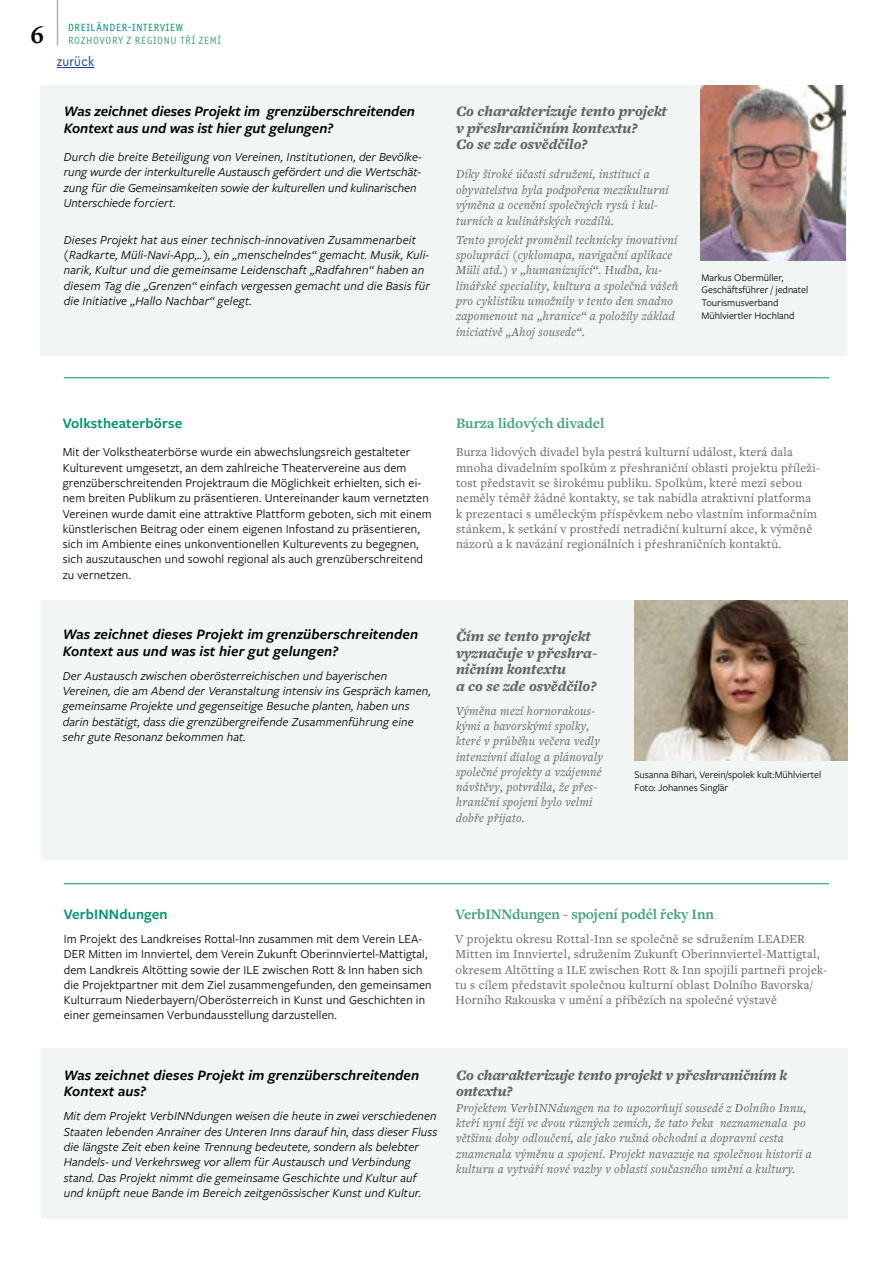
<style>
.page{position:relative;width:893px;height:1263px;background:#fff}
.page>*{position:absolute;margin:0;border:0;box-sizing:border-box;transform-origin:0 0}
.t1{font:700 25.5px "Freight Text Pro";color:#000}
.t2{font:italic 600 15px/16.5px "Freight Sans Pro";letter-spacing:.01em;color:#000}
.t3{font:italic 900 15px/16.5px "Freight Text Pro";color:#646363}
.t4{font:700 15px "Freight Text Pro";letter-spacing:-.01em;color:#47a282}
.t5{font:600 15px "Freight Sans Pro";letter-spacing:.01em;color:#00946e}
.t6{font:13.5px "Cera Compact Pro";letter-spacing:.02em;color:#164194}
.t7{font:italic 12.75px/15.3px "Freight Sans Pro";letter-spacing:.01em;color:#000}
.t8{font:italic 12.75px/15.3px "Freight Text Pro";letter-spacing:.02em;color:#646363}
.t9{font:12.75px/15.3px "Freight Sans Pro";letter-spacing:.01em;color:#000}
.t10{font:12.75px/15.3px "Freight Text Pro";letter-spacing:.02em;color:#646363}
.t11{font:10.5px/12.6px "Freight Sans Pro";color:#000}
.t12{font:10.5px "Officina Sans ITC Pro";letter-spacing:.07em;color:#47a282}
.t13{font:10.5px "Officina Sans ITC Pro";letter-spacing:.07em;color:#00946e}
</style>
<div class="page">
<hr style="left:57px;top:67px;width:37px;height:1px;background:#164194">
<div style="left:41px;top:1049px;width:807px;height:170px;background:#f1f6f4"></div>
<div style="left:41px;top:601px;width:807px;height:259px;background:#f1f6f4"></div>
<img style="left:634px;top:600px;width:214px;height:160px">
<hr style="left:57px;top:0;width:1px;height:45px;background:#b3b2b2">
<div style="left:40px;top:85px;width:807px;height:270px;background:#f1f6f4"></div>
<hr style="left:64px;top:377px;width:765px;height:1px;background:#00946e">
<img style="left:701px;top:85px;width:144px;height:176px">
<hr style="left:64px;top:883px;width:765px;height:1px;background:#00946e">
<h1 class="t1" style="left:31px;top:18px;width:15px">6</h1>
<p class="t13" style="left:68px;top:21px;width:116px">DREILÄNDER-INTERVIEW</p>
<p class="t12" style="left:68px;top:34px;width:154px">ROZHOVORY Z REGIONU TŘÍ ZEMÍ</p>
<p class="t6" style="left:57px;top:53px;width:39px">zurück</p>
<p class="t2" style="left:64px;top:103px;width:353px">Was zeichnet dieses Projekt im grenzüberschreitenden<br>Kontext aus und was ist hier gut gelungen?</p>
<p class="t7" style="left:64px;top:149px;width:359px">Durch die breite Beteiligung von Vereinen, Institutionen, der Bevölke&shy;rung wurde der interkulturelle Austausch gefördert und die Wertschät&shy;zung für die Gemeinsamkeiten sowie der kulturellen und kulinarischen Unterschiede forciert.</p>
<p class="t7" style="left:64px;top:231px;width:368px">Dieses Projekt hat aus einer technisch-innovativen Zusammenarbeit (Radkarte, Müli-Navi-App,..), ein „menschelndes“ gemacht. Musik, Kuli&shy;narik, Kultur und die gemeinsame Leidenschaft „Radfahren“ haben an diesem Tag die „Grenzen“ einfach vergessen gemacht und die Basis für die Initiative „Hallo Nachbar“ gelegt.</p>
<p class="t3" style="left:456px;top:103px;width:212px">Co charakterizuje tento projekt v přeshraničním kontextu?<br>Co se zde osvědčilo?</p>
<p class="t8" style="left:456px;top:165px;width:214px;line-height:16.5px">Díky široké účasti sdružení, institucí a obyvatelstva byla podpořena mezikulturní</p>
<p class="t8" style="left:456px;top:197px;width:204px">výměna a ocenění společných rysů i kul&shy;turních a kulinářských rozdílů.</p>
<p class="t8" style="left:456px;top:232px;width:224px">Tento projekt proměnil technicky inovativní spolupráci (cyklomapa, navigační aplikace Müli atd.) v „humanizující“. Hudba, ku&shy;linářské speciality, kultura a společná vášeň pro cyklistiku umožnily v tento den snadno zapomenout na „hranice“ a položily základ iniciativě „Ahoj sousede“.</p>
<p class="t11" style="left:702px;top:271px;width:108px">Markus Obermüller,<br>Geschäftsführer / jednatel<br>Tourismusverband<br>Mühlviertler Hochland</p>
<p class="t5" style="left:63px;top:413px;width:121px">Volkstheaterbörse</p>
<p class="t9" style="left:63px;top:444px;width:371px">Mit der Volkstheaterbörse wurde ein abwechslungsreich gestalteter Kulturevent umgesetzt, an dem zahlreiche Theatervereine aus dem grenzüberschreitenden Projektraum die Möglichkeit erhielten, sich ei&shy;nem breiten Publikum zu präsentieren. Untereinander kaum vernetzten Vereinen wurde damit eine attraktive Plattform geboten, sich mit einem künstlerischen Beitrag oder einem eigenen Infostand zu präsentieren, sich im Ambiente eines unkonventionellen Kulturevents zu begegnen, sich auszutauschen und sowohl regional als auch grenzüberschreitend zu vernetzen.</p>
<p class="t2" style="left:63px;top:625px;width:357px">Was zeichnet dieses Projekt im grenzüberschreitenden<br>Kontext aus und was ist hier gut gelungen?</p>
<p class="t7" style="left:63px;top:667px;width:370px">Der Austausch zwischen oberösterreichischen und bayerischen Vereinen, die am Abend der Veranstaltung intensiv ins Gespräch kamen, gemeinsame Projekte und gegenseitige Besuche planten, haben uns darin bestätigt, dass die grenzübergreifende Zusammenführung eine sehr gute Resonanz bekommen hat.</p>
<p class="t4" style="left:456px;top:413px;width:150px">Burza lidových divadel</p>
<p class="t10" style="left:456px;top:444px;width:366px">Burza lidových divadel byla pestrá kulturní událost, která dala mnoha divadelním spolkům z přeshraniční oblasti projektu příleži&shy;tost představit se širokému publiku. Spolkům, které mezi sebou neměly téměř žádné kontakty, se tak nabídla atraktivní platforma k prezentaci s uměleckým příspěvkem nebo vlastním informačním stánkem, k setkání v prostředí netradiční kulturní akce, k výměně názorů a k navázání regionálních i přeshraničních kontaktů.</p>
<p class="t3" style="left:456px;top:628px;width:143px">Čím se tento projekt vyznačuje v přeshra&shy;ničním kontextu<br>a co se zde osvědčilo?</p>
<p class="t8" style="left:456px;top:702px;width:149px">Výměna mezi hornorakous&shy;kými a bavorskými spolky, které v průběhu večera vedly intenzivní dialog a plánovaly společné projekty a vzájemné návštěvy, potvrdila, že přes&shy;hraniční spojení bylo velmi dobře přijato.</p>
<p class="t11" style="left:634px;top:768px;width:188px">Susanna Bihari, Verein/spolek kult:Mühlviertel<br>Foto: Johannes Singlär</p>
<p class="t5" style="left:64px;top:904px;width:105px">VerbINNdungen</p>
<p class="t9" style="left:64px;top:931px;width:369px">Im Projekt des Landkreises Rottal-Inn zusammen mit dem Verein LEA-DER Mitten im Innviertel, dem Verein Zukunft Oberinnviertel-Mattigtal, dem Landkreis Altötting sowie der ILE zwischen Rott &amp; Inn haben sich die Projektpartner mit dem Ziel zusammengefunden, den gemeinsamen Kulturraum Niederbayern/Oberösterreich in Kunst und Geschichten in einer gemeinsamen Verbundausstellung darzustellen.</p>
<p class="t4" style="left:455px;top:904px;width:260px">VerbINNdungen - spojení podél řeky Inn</p>
<p class="t10" style="left:455px;top:931px;width:373px">V projektu okresu Rottal-Inn se společně se sdružením LEADER Mitten im Innviertel, sdružením Zukunft Oberinnviertel-Mattigtal, okresem Altötting a ILE zwischen Rott &amp; Inn spojili partneři projek&shy;tu s cílem představit společnou kulturní oblast Dolního Bavorska/ Horního Rakouska v umění a příbězích na společné výstavě</p>
<p class="t2" style="left:64px;top:1066px;width:357px">Was zeichnet dieses Projekt im grenzüberschreitenden<br>Kontext aus?</p>
<p class="t7" style="left:64px;top:1108px;width:375px">Mit dem Projekt VerbINNdungen weisen die heute in zwei verschiedenen Staaten lebenden Anrainer des Unteren Inns darauf hin, dass dieser Fluss die längste Zeit eben keine Trennung bedeutete, sondern als belebter Handels- und Verkehrsweg vor allem für Austausch und Verbindung stand. Das Projekt nimmt die gemeinsame Geschichte und Kultur auf und knüpft neue Bande im Bereich zeitgenössischer Kunst und Kultur.</p>
<p class="t3" style="left:456px;top:1066px;width:333px">Co charakterizuje tento projekt v přeshraničním k ontextu?</p>
<p class="t8" style="left:456px;top:1099px;width:357px">Projektem VerbINNdungen na to upozorňují sousedé z Dolního Innu, kteří nyní žijí ve dvou různých zemích, že tato řeka neznamenala po většinu doby odloučení, ale jako rušná obchodní a dopravní cesta znamenala výměnu a spojení. Projekt navazuje na společnou historii a kulturu a vytváří nové vazby v oblasti současného umění a kultury.</p>
</div>
